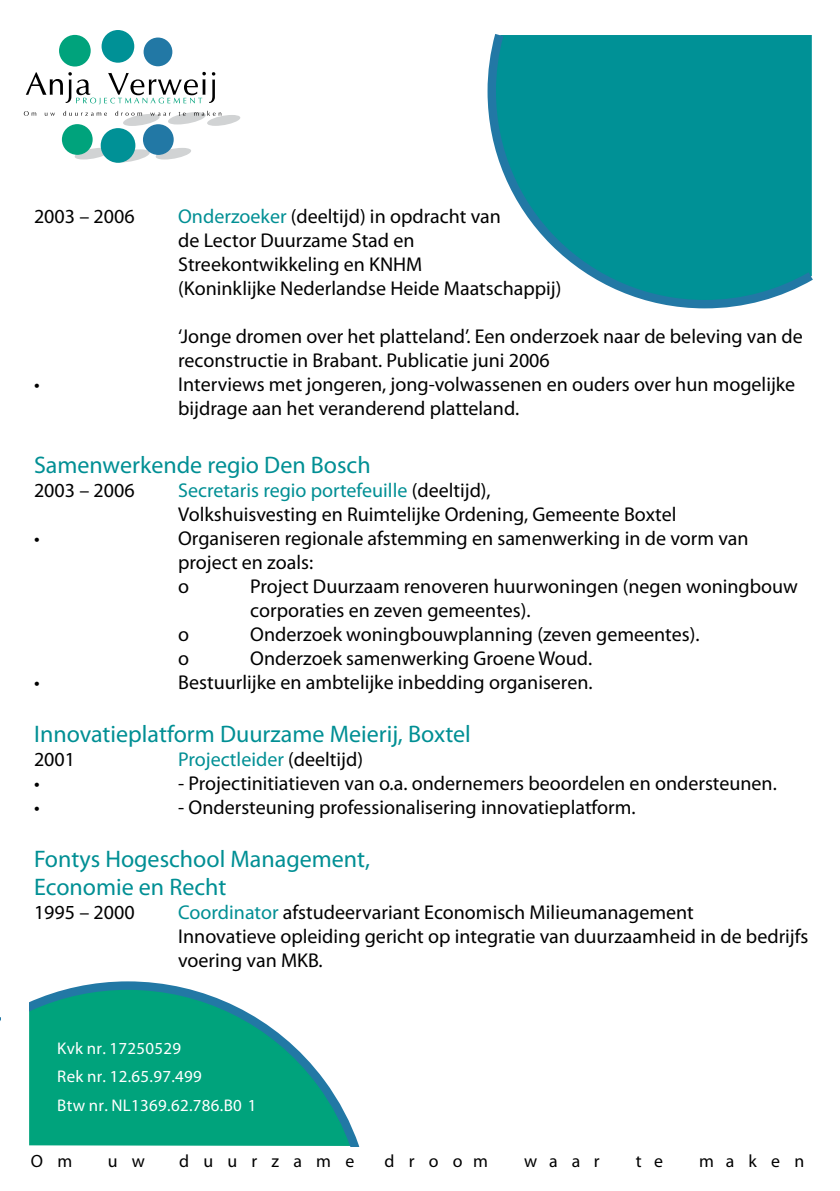
<style>
.page{position:relative;width:840px;height:1191px;background:#fff}
.page>*{position:absolute;margin:0;border:0;box-sizing:border-box;transform-origin:0 0}
.t1{font:24px/28.8px "Myriad Pro";color:#008f94}
.t2{font:20px/24px "Myriad Pro";color:#000}
.t3{font:20px "Myriad Pro";color:#008f94}
.t4{font:17.8px "Myriad Pro";letter-spacing:.8em;color:#000}
.t5{font:16.8px/28.2px "Myriad Pro";letter-spacing:.02em;color:#fff}
.s1{color:#008f94}
.s2{color:#000}
</style>
<div class="page">
<svg style="left:0;top:981px;width:359px;height:166px;fill:#00a37c"></svg>
<div style="left:1px;top:990px;width:28px;height:60px;background:#fff"></div>
<svg style="left:72px;top:148px;width:119px;height:14px"></svg>
<div style="left:101px;top:128px;width:34px;height:35px;background:#009196;border-radius:50%"></div>
<div style="left:101px;top:30px;width:33px;height:33px;background:#009196;border-radius:50%"></div>
<div style="left:143px;top:38px;width:29px;height:28px;background:#2278a5;border-radius:50%"></div>
<div style="left:143px;top:124px;width:31px;height:31px;background:#2278a5;border-radius:50%"></div>
<div style="left:62px;top:124px;width:31px;height:31px;background:#00a37c;border-radius:50%"></div>
<div style="left:59px;top:35px;width:32px;height:32px;background:#00a37c;border-radius:50%"></div>
<svg style="left:26px;top:72px;width:189px;height:32px"></svg>
<svg style="left:24px;top:111px;width:12px;height:5px"></svg>
<svg style="left:45px;top:113px;width:10px;height:3px"></svg>
<svg style="left:63px;top:111px;width:44px;height:5px"></svg>
<svg style="left:115px;top:111px;width:126px;height:15px"></svg>
<svg style="left:487px;top:34px;width:325px;height:274px;background:#239ea4"></svg>
<p class="t2" style="left:34px;top:204px;width:102px">2003 – 2006</p>
<p class="t2" style="left:178px;top:204px;width:384px"><span class="s1">Onderzoeker</span> (deeltijd) in opdracht van<br>de Lector Duurzame Stad en Streekontwikkeling en KNHM<br>(Koninklijke Nederlandse Heide Maatschappij)</p>
<p class="t2" style="left:178px;top:324px;width:625px">‘Jonge dromen over het platteland’. Een onderzoek naar de beleving van de reconstructie in Brabant. Publicatie juni 2006</p>
<p class="t2" style="left:34px;top:372px;width:7px">•</p>
<p class="t2" style="left:178px;top:372px;width:618px">Interviews met jongeren, jong-volwassenen en ouders over hun mogelijke bijdrage aan het veranderend platteland.</p>
<p class="t1" style="left:34px;top:450px;width:338px">Samenwerkende regio Den Bosch</p>
<p class="t2" style="left:34px;top:478px;width:102px">2003 – 2006</p>
<p class="t2" style="left:178px;top:478px;width:499px"><span class="s1">Secretaris regio portefeuille</span> (deeltijd),<br>Volkshuisvesting en Ruimtelijke Ordening, Gemeente Boxtel</p>
<p class="t2" style="left:34px;top:526px;width:7px">•</p>
<p class="t2" style="left:178px;top:526px;width:571px">Organiseren regionale afstemming en samenwerking in de vorm van project en zoals:<br>o</p>
<p class="t2" style="left:250px;top:574px;width:549px">Project Duurzaam renoveren huurwoningen (negen woningbouw corporaties en zeven gemeentes).</p>
<p class="t2" style="left:178px;top:622px;width:12px">o</p>
<p class="t2" style="left:250px;top:622px;width:450px">Onderzoek woningbouwplanning (zeven gemeentes).</p>
<p class="t2" style="left:178px;top:646px;width:12px">o</p>
<p class="t2" style="left:250px;top:646px;width:343px">Onderzoek samenwerking Groene Woud.</p>
<p class="t2" style="left:34px;top:670px;width:7px">•</p>
<p class="t2" style="left:178px;top:670px;width:415px">Bestuurlijke en ambtelijke inbedding organiseren.</p>
<p class="t1" style="left:34px;top:719px;width:438px">Innovatieplatform Duurzame Meierij, Boxtel</p>
<p class="t2" style="left:34px;top:746px;width:43px">2001</p>
<p class="t3" style="left:178px;top:746px;width:186px">Projectleider <span class="s2">(deeltijd)</span></p>
<p class="t2" style="left:34px;top:770px;width:7px">•</p>
<p class="t2" style="left:178px;top:770px;width:600px">- Projectinitiatieven van o.a. ondernemers beoordelen en ondersteunen.</p>
<p class="t2" style="left:34px;top:794px;width:7px">•</p>
<p class="t2" style="left:178px;top:794px;width:458px">- Ondersteuning professionalisering innovatieplatform.</p>
<p class="t1" style="left:34px;top:843px;width:337px">Fontys Hogeschool Management,<br>Economie en Recht</p>
<p class="t2" style="left:34px;top:900px;width:102px">1995 – 2000</p>
<p class="t2" style="left:178px;top:900px;width:631px"><span class="s1">Coordinator</span> afstudeervariant Economisch Milieumanagement<br>Innovatieve opleiding gericht op integratie van duurzaamheid in de bedrijfs voering van MKB.</p>
<p class="t5" style="left:57px;top:1034px;width:200px">Kvk nr. 17250529<br>Rek nr. 12.65.97.499<br>Btw nr. NL1369.62.786.B0 1</p>
<p class="t4" style="left:31px;top:1150px;width:43px">O m</p>
<p class="t4" style="left:108px;top:1150px;width:39px">u w</p>
<p class="t4" style="left:179px;top:1150px;width:176px">duurzame</p>
<p class="t4" style="left:384px;top:1150px;width:105px">droom</p>
<p class="t4" style="left:524px;top:1150px;width:77px">waar</p>
<p class="t4" style="left:635px;top:1150px;width:29px">t e</p>
<p class="t4" style="left:698px;top:1150px;width:107px">maken</p>
</div>
